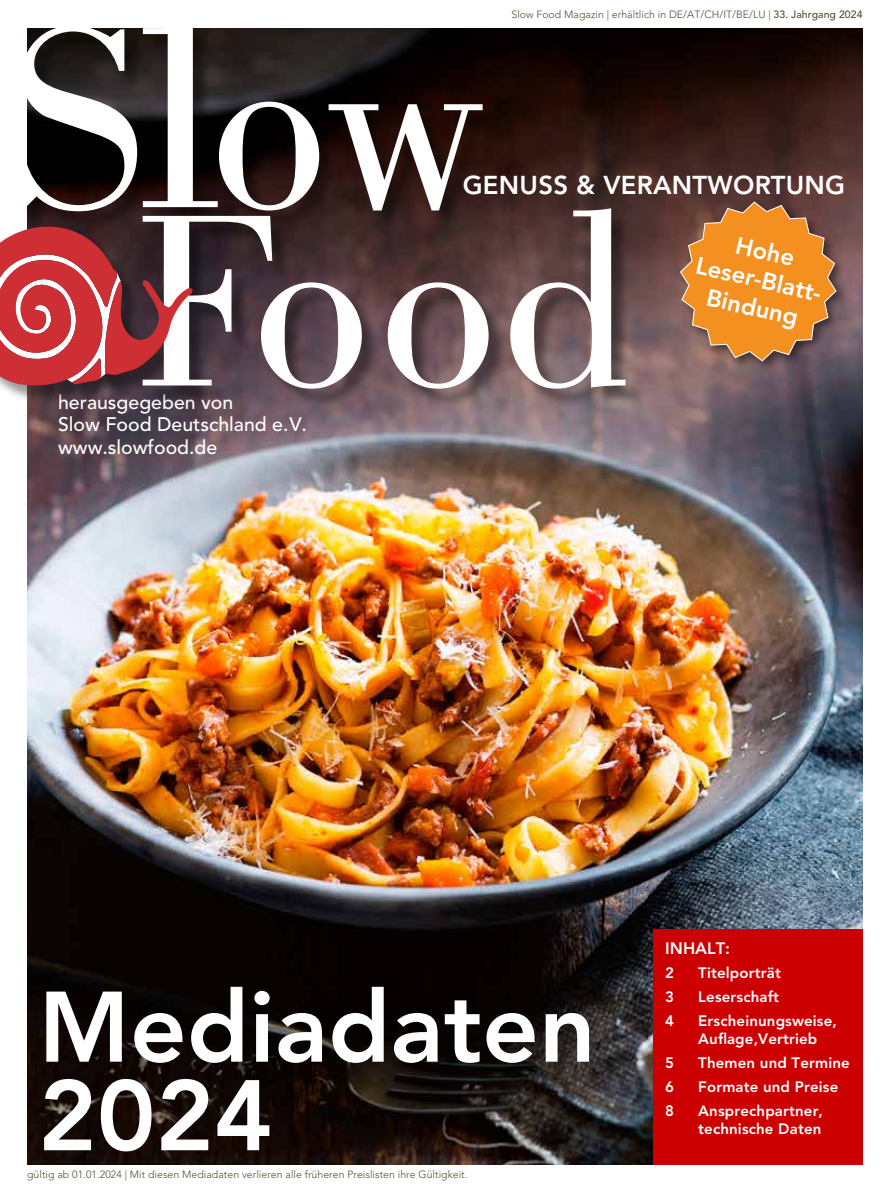
<style>
.page{position:relative;width:893px;height:1191px;background:#fff}
.page>*{position:absolute;margin:0;border:0;box-sizing:border-box;transform-origin:0 0}
.t1{font:800 99px "Avenir LT Std";color:#fff}
.t2{font:800 25.65px "Avenir LT Std";letter-spacing:.01em;color:#fff}
.t3{font:800 24px/28.5px "Avenir LT Std";color:#fff;text-align:center}
.t4{font:500 19.5px/22px "Avenir LT Std";color:#fff}
.t5{font:800 16.5px "Avenir LT Std";color:#fff}
.t6{font:800 15px/18px "Avenir LT Std";letter-spacing:.01em;color:#fff}
.t7{font:300 10.5px "Avenir LT Std";letter-spacing:.005em;color:#514d32}
.s1{font-weight:500}
</style>
<div class="page">
<img style="left:27px;top:29px;width:835px;height:1135px">
<div style="left:0;top:28px;width:644px;height:379px;background:#000;opacity:.4"></div>
<svg style="left:0;top:28px;width:652px;height:361px"></svg>
<div style="left:653px;top:929px;width:210px;height:236px;background:#c00"></div>
<div style="left:677px;top:199px;width:171px;height:174px;background:#000;opacity:.5"></div>
<svg style="left:679px;top:201px;width:158px;height:161px;background:#c87d32"></svg>
<p class="t7" style="left:511px;top:8px;width:353px">Slow Food Magazin | erhältlich in DE/AT/CH/IT/BE/LU | <span class="s1">33. Jahrgang 2024</span></p>
<h2 class="t2" style="left:463px;top:170px;width:384px">GENUSS &amp; VERANTWORTUNG</h2>
<h3 class="t4" style="left:58px;top:392px;width:250px">herausgegeben von<br>Slow Food Deutschland e.V. www.slowfood.de</h3>
<h3 class="t3" style="left:706px;top:223px;width:134px;rotate:13deg">Hohe<br>Leser-Blatt-<br>Bindung</h3>
<h1 class="t1" style="left:38px;top:968px;width:559px">Mediadaten</h1>
<h1 class="t1" style="left:38px;top:1057px;width:236px">2024</h1>
<p class="t7" style="left:27px;top:1167px;width:442px">gültig ab 01.01.2024 | Mit diesen Mediadaten verlieren alle früheren Preislisten ihre Gültigkeit.</p>
<h3 class="t5" style="left:665px;top:938px;width:66px">INHALT:</h3>
<h3 class="t6" style="left:665px;top:964px;width:10px">2</h3>
<h3 class="t6" style="left:698px;top:964px;width:84px">Titelporträt</h3>
<h3 class="t6" style="left:665px;top:988px;width:10px">3</h3>
<h3 class="t6" style="left:698px;top:988px;width:82px">Leserschaft</h3>
<h3 class="t6" style="left:665px;top:1012px;width:10px">4</h3>
<h3 class="t6" style="left:698px;top:1012px;width:140px">Erscheinungsweise,<br>Auflage,Vertrieb</h3>
<h3 class="t6" style="left:665px;top:1054px;width:10px">5</h3>
<h3 class="t6" style="left:698px;top:1054px;width:153px">Themen und Termine</h3>
<h3 class="t6" style="left:665px;top:1078px;width:10px">6</h3>
<h3 class="t6" style="left:698px;top:1078px;width:142px">Formate und Preise</h3>
<h3 class="t6" style="left:665px;top:1102px;width:10px">8</h3>
<h3 class="t6" style="left:698px;top:1102px;width:126px">Ansprechpartner, technische Daten</h3>
</div>
